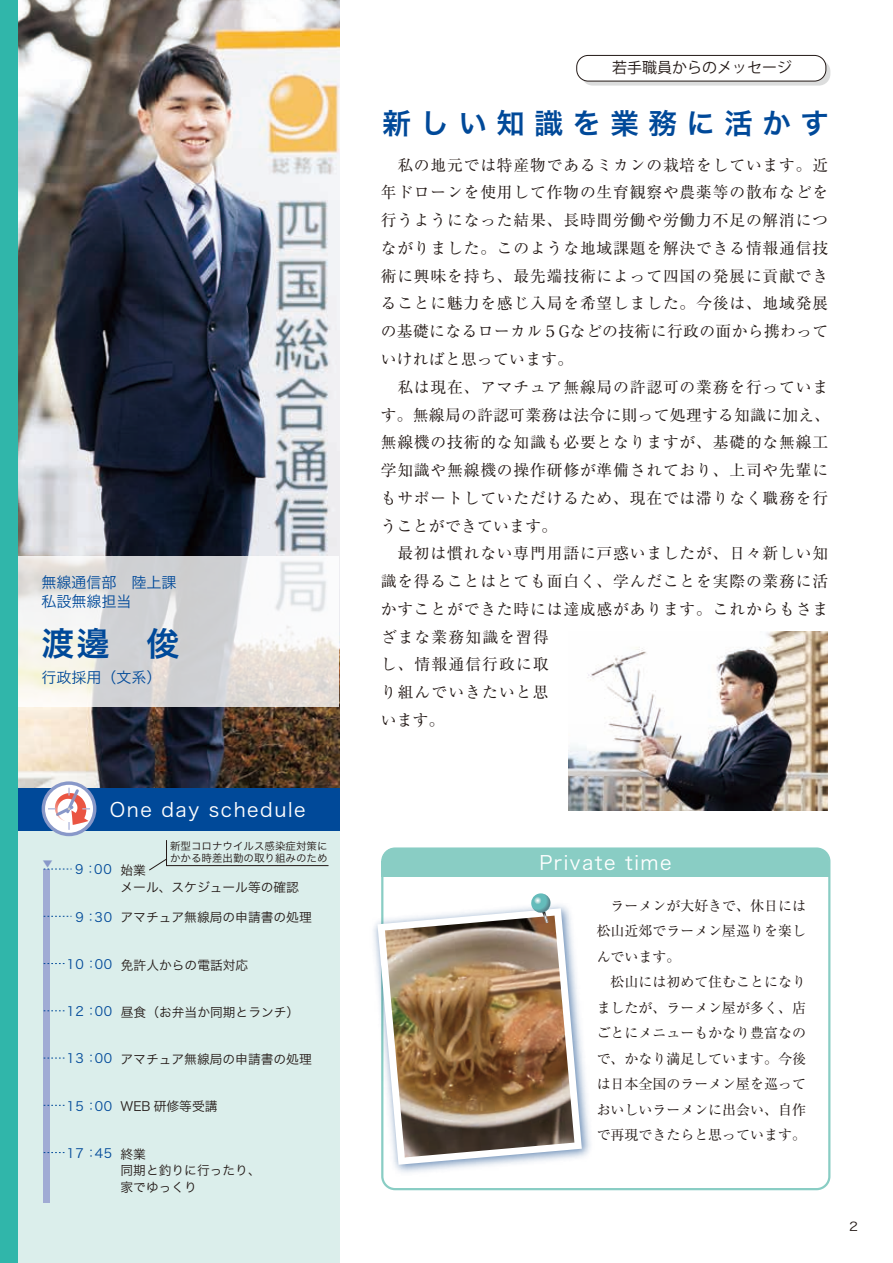
<style>
.page{position:relative;width:893px;height:1263px;background:#fff}
.page>*{position:absolute;margin:0;border:0;box-sizing:border-box;transform-origin:0 0}
.t1{font:33px "Hira Kaku Pro N W6";color:#004999}
.t2{font:28.5px "Hira Kaku Pro N W6";letter-spacing:.335em;color:#004999}
.t3{font:19.5px "Hira Kaku Pro W3";letter-spacing:.08em;color:#fff}
.t4{font:15.75px/27.8px "Ryumin Pr 5";letter-spacing:.055em;color:#231916}
.t5{font:15px/19.5px "Hira Kaku Pro N W3";color:#004999}
.t6{font:15px "Koz Go Pr 6 N";color:#231916}
.t7{font:13.95px/25.5px "Ryumin Pr 5";color:#231916}
.t8{font:12.75px/16.8px "Hira Kaku Pro N W3";color:#231916}
.t9{font:12.15px "Hira Kaku Pro N W3";color:#231916;scale:1.11 1}
.t10{font:10.5px/12px "Hira Kaku Pro N W3";color:#231916}
.t11{font:8.7px "Koz Go Pro";color:#8898c9;scale:1.11 1}
.s1{color:#004999}
</style>
<div class="page">
<div style="left:382px;top:848px;width:447px;height:28px;background:#89cdc4;border-radius:13px"></div>
<div style="left:382px;top:861px;width:447px;height:15px;background:#89cdc4"></div>
<div style="left:0;top:825px;width:339px;height:438px;background:#dbeeeb"></div>
<img style="left:373px;top:897px;width:218px;height:283px">
<svg style="left:377px;top:908px;width:205px;height:257px"></svg>
<div style="left:581px;top:60px;width:249px;height:26px;background:linear-gradient(to right,#dadbdb,#dcdddd);border-radius:11px"></div>
<div style="left:577px;top:55px;width:249px;height:26px;background:#fff;border-radius:11px"></div>
<div style="left:576px;top:55px;width:250px;height:26px;border:1px solid #231916;border-radius:11px"></div>
<img style="left:18px;top:0;width:321px;height:789px">
<img style="left:568px;top:631px;width:259px;height:179px">
<svg style="left:18px;top:556px;width:321px;height:150px"></svg>
<img style="left:385px;top:915px;width:189px;height:242px">
<svg style="left:530px;top:893px;width:22px;height:30px"></svg>
<div style="left:0;top:789px;width:339px;height:42px;background:#004999"></div>
<div style="left:42px;top:781px;width:54px;height:55px;background:#8898c9;border-radius:50%"></div>
<div style="left:45px;top:785px;width:48px;height:48px;background:#fff;border-radius:50%"></div>
<svg style="left:48px;top:787px;width:42px;height:43px"></svg>
<div style="left:44px;top:869px;width:6px;height:333px;background:#a0abd4"></div>
<svg style="left:44px;top:869px;width:28px;height:1px"></svg>
<svg style="left:44px;top:916px;width:28px;height:1px"></svg>
<svg style="left:44px;top:963px;width:21px;height:1px"></svg>
<svg style="left:44px;top:1010px;width:21px;height:1px"></svg>
<svg style="left:44px;top:1058px;width:21px;height:1px"></svg>
<svg style="left:44px;top:1105px;width:21px;height:1px"></svg>
<svg style="left:44px;top:1152px;width:21px;height:1px"></svg>
<div style="left:0;top:0;width:18px;height:1263px;background:#30b6aa"></div>
<svg style="left:149px;top:840px;width:180px;height:31px"></svg>
<p class="t5" style="left:42px;top:571px;width:137px">無線通信部　陸上課私設無線担当</p>
<h1 class="t1" style="left:42px;top:613px;width:139px">渡邊　俊</h1>
<p class="t5" style="left:42px;top:667px;width:122px">行政採用（文系）</p>
<p class="t11" style="left:43px;top:858px;width:10px">▼</p>
<p class="t3" style="left:110px;top:793px;width:197px">One day schedule</p>
<p class="t10" style="left:170px;top:839px;width:159px">新型コロナウイルス感染症対策にかかる時差出勤の取り組みのため</p>
<p class="t8" style="left:121px;top:860px;width:180px;line-height:17.2px;text-indent:-45px"><span class="s1">9：00</span> 始業<br>メール、スケジュール等の確認</p>
<p class="t8" style="left:76px;top:908px;width:238px"><span class="s1">9：30</span> アマチュア無線局の申請書の処理</p>
<p class="t8" style="left:67px;top:955px;width:183px"><span class="s1">10：00</span> 免許人からの電話対応</p>
<p class="t8" style="left:67px;top:1003px;width:234px"><span class="s1">12：00</span> 昼食（お弁当か同期とランチ）</p>
<p class="t8" style="left:67px;top:1050px;width:247px"><span class="s1">13：00</span> アマチュア無線局の申請書の処理</p>
<p class="t8" style="left:67px;top:1097px;width:153px"><span class="s1">15：00</span> WEB 研修等受講</p>
<p class="t8" style="left:121px;top:1144px;width:142px;text-indent:-54px"><span class="s1">17：45</span> 終業<br>同期と釣りに行ったり、家でゆっくり</p>
<p class="t6" style="left:612px;top:59px;width:181px">若手職員からのメッセージ</p>
<h2 class="t2" style="left:383px;top:98px;width:448px">新しい知識を業務に活かす</h2>
<p class="t4" style="left:381px;top:150px;width:451px">　私の地元では特産物であるミカンの栽培をしています。近年ドローンを使用して作物の生育観察や農薬等の散布などを行うようになった結果、長時間労働や労働力不足の解消につながりました。このような地域課題を解決できる情報通信技術に興味を持ち、最先端技術によって四国の発展に貢献できることに魅力を感じ入局を希望しました。今後は、地域発展の基礎になるローカル５Gなどの技術に行政の面から携わっていければと思っています。<br>　私は現在、アマチュア無線局の許認可の業務を行っています。無線局の許認可業務は法令に則って処理する知識に加え、無線機の技術的な知識も必要となりますが、基礎的な無線工学知識や無線機の操作研修が準備されており、上司や先輩にもサポートしていただけるため、現在では滞りなく職務を行うことができています。<br>　最初は慣れない専門用語に戸惑いましたが、日々新しい知識を得ることはとても面白く、学んだことを実際の業務に活かすことができた時には達成感があります。これからもさまざまな業務知識を習得<br>し、情報通信行政に取<br>り組んでいきたいと思<br>います。</p>
<p class="t3" style="left:539px;top:845px;width:134px">Private time</p>
<p class="t7" style="left:597px;top:892px;width:211px">　ラーメンが大好きで、休日には松山近郊でラーメン屋巡りを楽しんでいます。<br>　松山には初めて住むことになりましたが、ラーメン屋が多く、店ごとにメニューもかなり豊富なので、かなり満足しています。今後は日本全国のラーメン屋を巡っておいしいラーメンに出会い、自作で再現できたらと思っています。</p>
<p class="t9" style="left:849px;top:1215px;width:9px">2</p>
</div>
